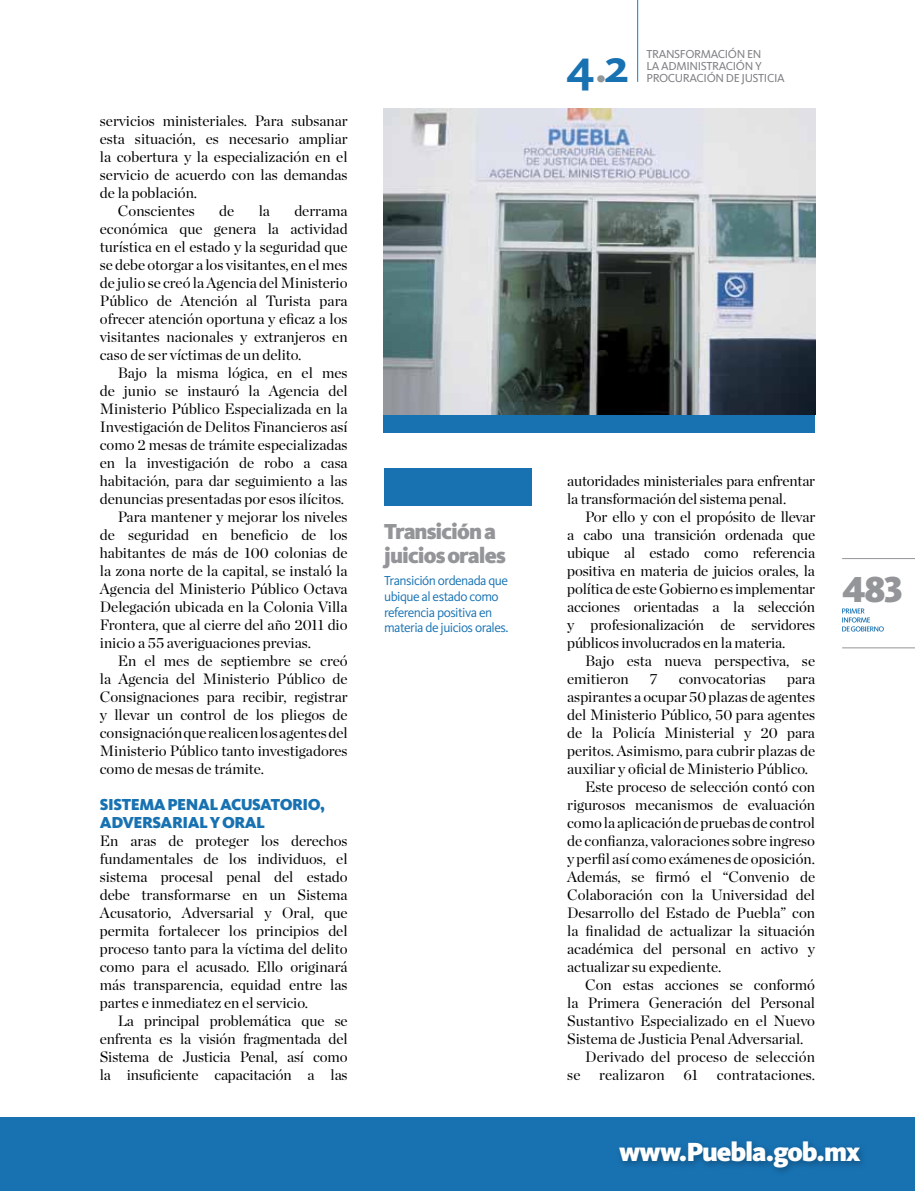
<style>
.page{position:relative;width:915px;height:1191px;background:#fff}
.page>*{position:absolute;margin:0;border:0;box-sizing:border-box;transform-origin:0 0}
.t1{font:700 48px "Kievit OT";color:#1872b2}
.t2{font:900 37.5px "Kievit OT";color:#939598}
.t3{font:900 27.15px "Kievit OT";letter-spacing:-.035em;color:#fff}
.t4{font:900 22.5px/24px "Kievit OT";color:#939598}
.t5{font:900 16.5px/18px "Kievit OT";letter-spacing:-.03em;color:#1872b2}
.t6{font:15px "Chronicle Display";color:#000}
.t7{font:13.5px/15.8px "Kievit OT";letter-spacing:-.04em;color:#1872b2}
.t8{font:12px/12px "Kievit OT";letter-spacing:-.03em;color:#808285}
.s1{font-size:42px;color:#919798}
</style>
<div class="page">
<div style="left:0;top:1117px;width:914px;height:74px;background:#1872b2"></div>
<div style="left:614px;top:1136px;width:254px;height:40px;background:#000;opacity:.3"></div>
<hr style="left:841px;top:558px;width:73px;height:1px;background:#939598">
<hr style="left:841px;top:647px;width:73px;height:1px;background:#939598">
<svg style="left:842px;top:608px;width:41px;height:23px"></svg>
<hr style="left:637px;top:0;width:1px;height:82px;background:#0085cb">
<div style="left:384px;top:389px;width:430px;height:43px;background:#1872b2"></div>
<img style="left:384px;top:108px;width:430px;height:306px">
<div style="left:384px;top:468px;width:147px;height:38px;background:#1872b2"></div>
<p class="t6" style="left:100px;top:112px;width:249px">servicios ministeriales. Para subsanar</p>
<p class="t6" style="left:100px;top:130px;width:249px">esta situación, es necesario ampliar</p>
<p class="t6" style="left:100px;top:148px;width:249px">la cobertura y la especialización en el</p>
<p class="t6" style="left:100px;top:166px;width:249px">servicio de acuerdo con las demandas</p>
<p class="t6" style="left:100px;top:184px;width:99px">de la población.</p>
<p class="t6" style="left:118px;top:202px;width:79px">Conscientes</p>
<p class="t6" style="left:219px;top:202px;width:17px">de</p>
<p class="t6" style="left:258px;top:202px;width:13px">la</p>
<p class="t6" style="left:294px;top:202px;width:55px">derrama</p>
<p class="t6" style="left:100px;top:220px;width:249px">económica que genera la actividad</p>
<p class="t6" style="left:100px;top:238px;width:249px">turística en el estado y la seguridad que</p>
<p class="t6" style="left:100px;top:256px;width:249px">se debe otorgar a los visitantes, en el mes</p>
<p class="t6" style="left:100px;top:274px;width:249px">de julio se creó la Agencia del Ministerio</p>
<p class="t6" style="left:100px;top:292px;width:249px">Público de Atención al Turista para</p>
<p class="t6" style="left:100px;top:310px;width:249px">ofrecer atención oportuna y eficaz a los</p>
<p class="t6" style="left:100px;top:328px;width:249px">visitantes nacionales y extranjeros en</p>
<p class="t6" style="left:100px;top:346px;width:203px">caso de ser víctimas de un delito.</p>
<p class="t6" style="left:118px;top:364px;width:231px">Bajo la misma lógica, en el mes</p>
<p class="t6" style="left:100px;top:382px;width:249px">de junio se instauró la Agencia del</p>
<p class="t6" style="left:100px;top:400px;width:249px">Ministerio Público Especializada en la</p>
<p class="t6" style="left:100px;top:418px;width:249px">Investigación de Delitos Financieros así</p>
<p class="t6" style="left:100px;top:436px;width:249px">como 2 mesas de trámite especializadas</p>
<p class="t6" style="left:100px;top:454px;width:249px">en la investigación de robo a casa</p>
<p class="t6" style="left:100px;top:472px;width:249px">habitación, para dar seguimiento a las</p>
<p class="t6" style="left:100px;top:490px;width:246px">denuncias presentadas por esos ilícitos.</p>
<p class="t6" style="left:118px;top:508px;width:231px">Para mantener y mejorar los niveles</p>
<p class="t6" style="left:100px;top:526px;width:249px">de seguridad en beneficio de los</p>
<p class="t6" style="left:100px;top:544px;width:249px">habitantes de más de 100 colonias de</p>
<p class="t6" style="left:100px;top:562px;width:249px">la zona norte de la capital, se instaló la</p>
<p class="t6" style="left:100px;top:580px;width:249px">Agencia del Ministerio Público Octava</p>
<p class="t6" style="left:100px;top:598px;width:249px">Delegación ubicada en la Colonia Villa</p>
<p class="t6" style="left:100px;top:616px;width:249px">Frontera, que al cierre del año 2011 dio</p>
<p class="t6" style="left:100px;top:634px;width:212px">inicio a 55 averiguaciones previas.</p>
<p class="t6" style="left:118px;top:652px;width:231px">En el mes de septiembre se creó</p>
<p class="t6" style="left:100px;top:670px;width:249px">la Agencia del Ministerio Público de</p>
<p class="t6" style="left:100px;top:688px;width:249px">Consignaciones para recibir, registrar</p>
<p class="t6" style="left:100px;top:706px;width:249px">y llevar un control de los pliegos de</p>
<p class="t6" style="left:100px;top:724px;width:249px">consignación que realicen los agentes del</p>
<p class="t6" style="left:100px;top:742px;width:249px">Ministerio Público tanto investigadores</p>
<p class="t6" style="left:100px;top:760px;width:166px">como de mesas de trámite.</p>
<p class="t5" style="left:100px;top:795px;width:227px">Sistema Penal Acusatorio,<br>Adversarial y Oral</p>
<p class="t6" style="left:100px;top:832px;width:249px">En aras de proteger los derechos</p>
<p class="t6" style="left:100px;top:850px;width:249px">fundamentales de los individuos, el</p>
<p class="t6" style="left:100px;top:868px;width:249px">sistema procesal penal del estado</p>
<p class="t6" style="left:100px;top:886px;width:249px">debe transformarse en un Sistema</p>
<p class="t6" style="left:100px;top:904px;width:249px">Acusatorio, Adversarial y Oral, que</p>
<p class="t6" style="left:100px;top:922px;width:249px">permita fortalecer los principios del</p>
<p class="t6" style="left:100px;top:940px;width:249px">proceso tanto para la víctima del delito</p>
<p class="t6" style="left:100px;top:958px;width:249px">como para el acusado. Ello originará</p>
<p class="t6" style="left:100px;top:976px;width:249px">más transparencia, equidad entre las</p>
<p class="t6" style="left:100px;top:994px;width:210px">partes e inmediatez en el servicio.</p>
<p class="t6" style="left:118px;top:1012px;width:231px">La principal problemática que se</p>
<p class="t6" style="left:100px;top:1030px;width:249px">enfrenta es la visión fragmentada del</p>
<p class="t6" style="left:100px;top:1048px;width:249px">Sistema de Justicia Penal, así como</p>
<p class="t6" style="left:100px;top:1066px;width:249px">la insuficiente capacitación a las</p>
<p class="t4" style="left:384px;top:519px;width:123px">Transición a juicios orales</p>
<p class="t7" style="left:384px;top:572px;width:126px">Transición ordenada que ubique al estado como referencia positiva en materia de juicios orales.</p>
<p class="t1" style="left:566px;top:37px;width:64px">4<span class="s1">.</span>2</p>
<p class="t8" style="left:646px;top:48px;width:117px">TRANSFORMACIÓN EN<br>LA ADMINISTRACIÓN Y</p>
<p class="t8" style="left:646px;top:72px;width:140px">PROCURACIÓN DE JUSTICIA</p>
<p class="t6" style="left:567px;top:472px;width:249px">autoridades ministeriales para enfrentar</p>
<p class="t6" style="left:567px;top:490px;width:220px">la transformación del sistema penal.</p>
<p class="t6" style="left:585px;top:508px;width:231px">Por ello y con el propósito de llevar</p>
<p class="t6" style="left:567px;top:526px;width:249px">a cabo una transición ordenada que</p>
<p class="t6" style="left:567px;top:544px;width:249px">ubique al estado como referencia</p>
<p class="t6" style="left:567px;top:562px;width:249px">positiva en materia de juicios orales, la</p>
<p class="t6" style="left:567px;top:580px;width:249px">política de este Gobierno es implementar</p>
<p class="t6" style="left:567px;top:598px;width:249px">acciones orientadas a la selección</p>
<p class="t6" style="left:567px;top:616px;width:249px">y profesionalización de servidores</p>
<p class="t6" style="left:567px;top:634px;width:220px">públicos involucrados en la materia.</p>
<p class="t6" style="left:585px;top:652px;width:231px">Bajo esta nueva perspectiva, se</p>
<p class="t6" style="left:567px;top:670px;width:63px">emitieron</p>
<p class="t6" style="left:649px;top:670px;width:9px">7</p>
<p class="t6" style="left:678px;top:670px;width:89px">convocatorias</p>
<p class="t6" style="left:786px;top:670px;width:30px">para</p>
<p class="t6" style="left:567px;top:688px;width:249px">aspirantes a ocupar 50 plazas de agentes</p>
<p class="t6" style="left:567px;top:706px;width:249px">del Ministerio Público, 50 para agentes</p>
<p class="t6" style="left:567px;top:724px;width:249px">de la Policía Ministerial y 20 para</p>
<p class="t6" style="left:567px;top:742px;width:249px">peritos. Asimismo, para cubrir plazas de</p>
<p class="t6" style="left:567px;top:760px;width:242px">auxiliar y oficial de Ministerio Público.</p>
<p class="t6" style="left:585px;top:778px;width:231px">Este proceso de selección contó con</p>
<p class="t6" style="left:567px;top:796px;width:249px">rigurosos mecanismos de evaluación</p>
<p class="t6" style="left:567px;top:814px;width:249px">como la aplicación de pruebas de control</p>
<p class="t6" style="left:567px;top:832px;width:249px">de confianza, valoraciones sobre ingreso</p>
<p class="t6" style="left:567px;top:850px;width:249px">y perfil así como exámenes de oposición.</p>
<p class="t6" style="left:567px;top:868px;width:249px">Además, se firmó el “Convenio de</p>
<p class="t6" style="left:567px;top:886px;width:249px">Colaboración con la Universidad del</p>
<p class="t6" style="left:567px;top:904px;width:249px">Desarrollo del Estado de Puebla” con</p>
<p class="t6" style="left:567px;top:922px;width:249px">la finalidad de actualizar la situación</p>
<p class="t6" style="left:567px;top:940px;width:249px">académica del personal en activo y</p>
<p class="t6" style="left:567px;top:958px;width:156px">actualizar su expediente.</p>
<p class="t6" style="left:585px;top:976px;width:231px">Con estas acciones se conformó</p>
<p class="t6" style="left:567px;top:994px;width:249px">la Primera Generación del Personal</p>
<p class="t6" style="left:567px;top:1012px;width:249px">Sustantivo Especializado en el Nuevo</p>
<p class="t6" style="left:567px;top:1030px;width:238px">Sistema de Justicia Penal Adversarial.</p>
<p class="t6" style="left:585px;top:1048px;width:231px">Derivado del proceso de selección</p>
<p class="t6" style="left:567px;top:1066px;width:249px">se realizaron 61 contrataciones.</p>
<p class="t2" style="left:841px;top:567px;width:62px">483</p>
<p class="t3" style="left:619px;top:1135px;width:243px">www.Puebla.gob.mx</p>
</div>
